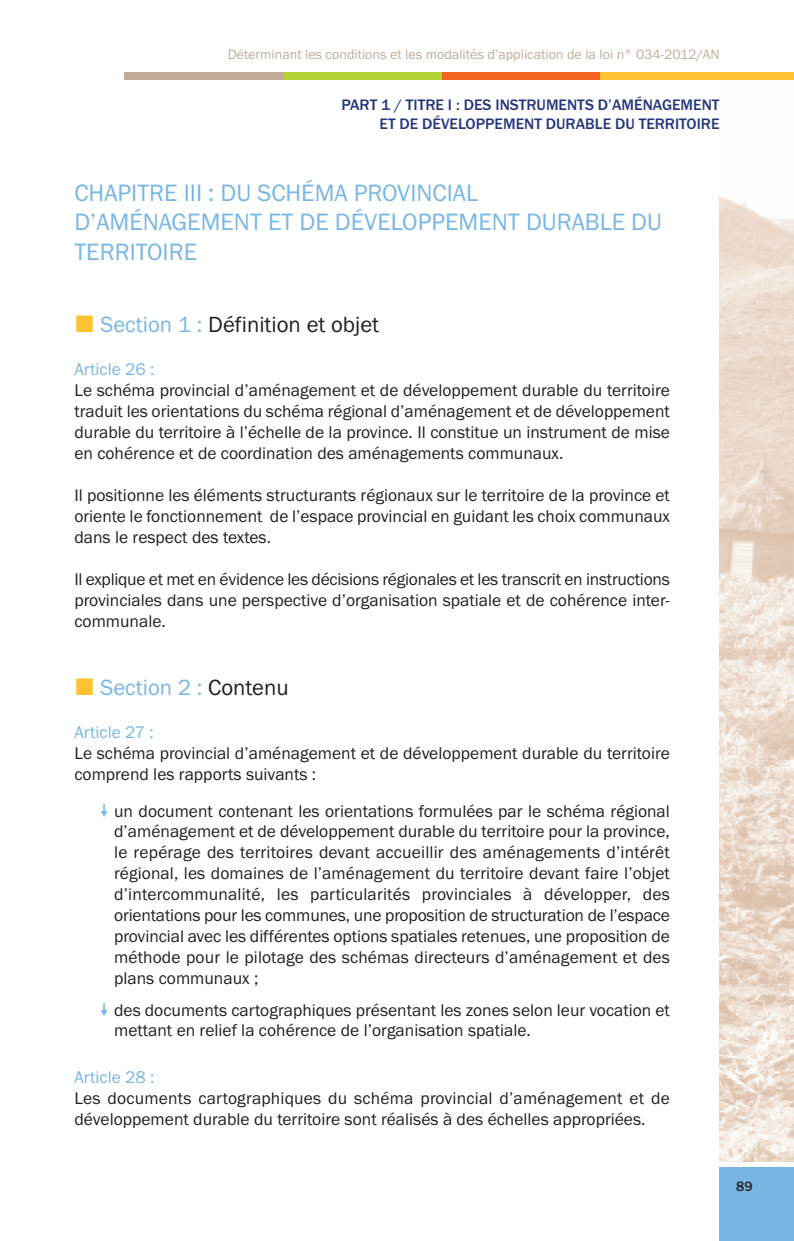
<style>
.page{position:relative;width:794px;height:1241px;background:#fff}
.page>*{position:absolute;margin:0;border:0;box-sizing:border-box;transform-origin:0 0}
.t1{font:24.5px/29.4px "Franklin Gothic";color:#77b6e4}
.t2{font:22.75px "Franklin Gothic";color:#231f20}
.t3{font:22.75px "Franklin Gothic";color:#77b6e4}
.t4{font:17.5px/21px "Franklin Gothic";color:#231f20;text-align:justify}
.t5{font:17.5px "Franklin Gothic";color:#77b6e4}
.t6{font:500 15.75px/18.9px "Franklin Gothic";color:#26367c;text-align:right}
.t7{font:14px "Franklin Gothic";color:#c2ab97}
.t8{font:500 14px "Franklin Gothic";color:#231f20}
.s1{color:#77b6e4}
.s2{color:#231f20}
</style>
<div class="page">
<img style="left:719px;top:79px;width:75px;height:1082px">
<div style="left:600px;top:72px;width:194px;height:7px;background:#fec231"></div>
<div style="left:441px;top:72px;width:159px;height:7px;background:#f36421"></div>
<div style="left:283px;top:72px;width:158px;height:7px;background:#b3d234"></div>
<div style="left:124px;top:72px;width:159px;height:7px;background:#c2ab97"></div>
<div style="left:719px;top:1166px;width:75px;height:74px;background:#77b6e4"></div>
<p class="t7" style="left:228px;top:46px;width:493px">Déterminant les conditions et les modalités d’application de la loi n° 034-2012/AN</p>
<p class="t6" style="left:341px;top:95px;width:380px">PART 1 / TITRE I : DES INSTRUMENTS D’AMÉNAGEMENT<br>ET DE DÉVELOPPEMENT DURABLE DU TERRITOIRE</p>
<h1 class="t1" style="left:74px;top:178px;width:589px">CHAPITRE III : DU SCHÉMA PROVINCIAL<br>D’AMÉNAGEMENT ET DE DÉVELOPPEMENT DURABLE DU<br>TERRITOIRE</h1>
<h2 class="t2" style="left:100px;top:310px;width:280px"><span class="s1">Section 1 :</span> Définition et objet</h2>
<p class="t5" style="left:74px;top:358px;width:82px">Article 26 :</p>
<p class="t4" style="left:74px;top:379px;width:597px">Le schéma provincial d’aménagement et de développement durable du territoire traduit les orientations du schéma régional d’aménagement et de développement durable du territoire à l’échelle de la province. Il constitue un instrument de mise en cohérence et de coordination des aménagements communaux.</p>
<p class="t4" style="left:74px;top:484px;width:597px">Il positionne les éléments structurants régionaux sur le territoire de la province et oriente le fonctionnement de l’espace provincial en guidant les choix communaux dans le respect des textes.</p>
<p class="t4" style="left:74px;top:568px;width:597px">Il explique et met en évidence les décisions régionales et les transcrit en instructions provinciales dans une perspective d’organisation spatiale et de cohérence inter&shy;communale.</p>
<h2 class="t3" style="left:100px;top:673px;width:190px">Section 2 : <span class="s2">Contenu</span></h2>
<p class="t5" style="left:74px;top:721px;width:81px">Article 27 :</p>
<p class="t4" style="left:74px;top:742px;width:597px">Le schéma provincial d’aménagement et de développement durable du territoire comprend les rapports suivants :</p>
<p class="t4" style="left:114px;top:800px;width:557px">un document contenant les orientations formulées par le schéma régional d’aménagement et de développement durable du territoire pour la province, le repérage des territoires devant accueillir des aménagements d’intérêt régional, les domaines de l’aménagement du territoire devant faire l’objet d’intercommunalité, les particularités provinciales à développer, des orientations pour les communes, une proposition de structuration de l’espace provincial avec les différentes options spatiales retenues, une proposition de méthode pour le pilotage des schémas directeurs d’aménagement et des plans communaux ;</p>
<p class="t4" style="left:114px;top:1000px;width:557px;line-height:19.8px">des documents cartographiques présentant les zones selon leur vocation et mettant en relief la cohérence de l’organisation spatiale.</p>
<p class="t5" style="left:74px;top:1066px;width:82px">Article 28 :</p>
<p class="t4" style="left:74px;top:1087px;width:597px">Les documents cartographiques du schéma provincial d’aménagement et de développement durable du territoire sont réalisés à des échelles appropriées.</p>
<p class="t8" style="left:736px;top:1177px;width:18px">89</p>
</div>
